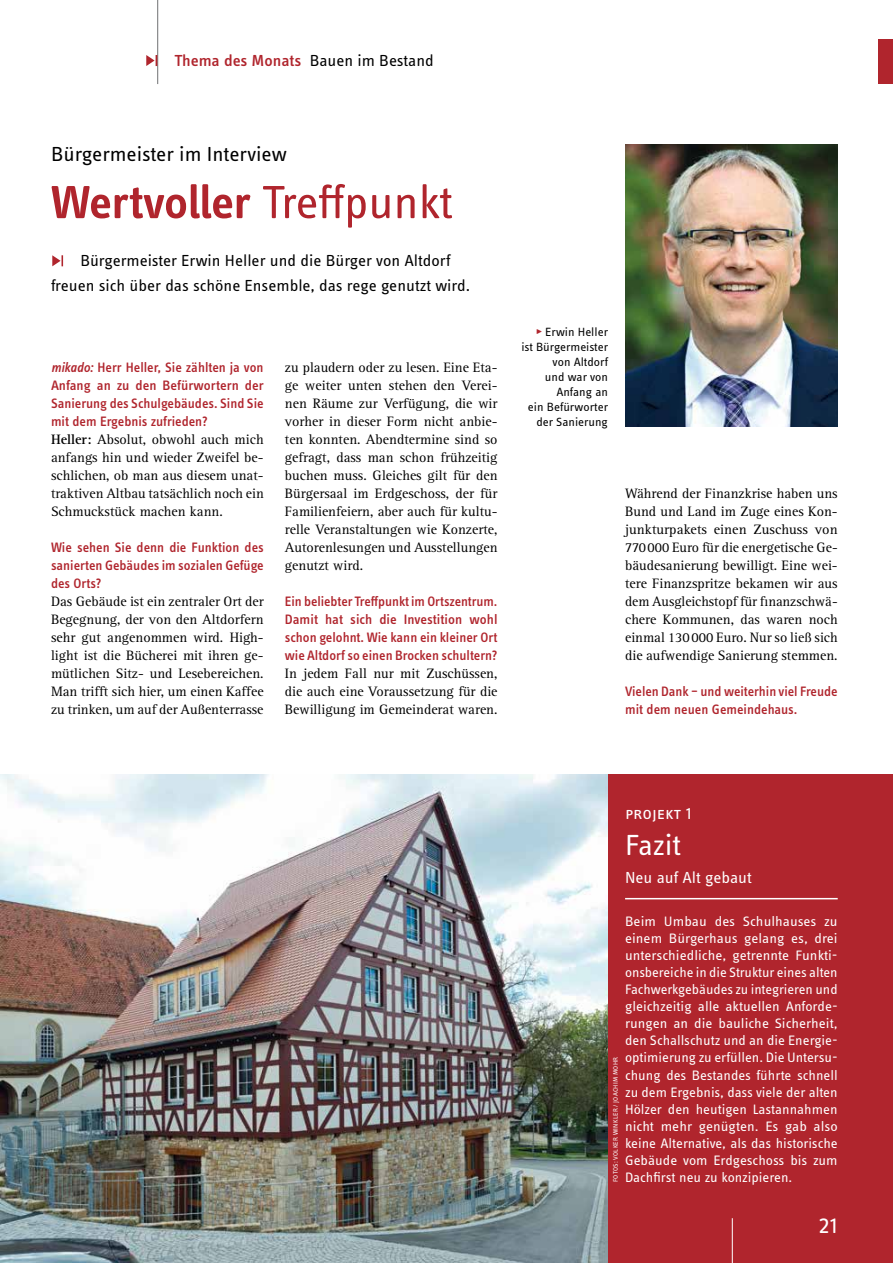
<style>
.page{position:relative;width:893px;height:1263px;background:#fff}
.page>*{position:absolute;margin:0;border:0;box-sizing:border-box;transform-origin:0 0}
.t1{font:600 48px "Info OT Disp";color:#b0252d;scale:1.05 1}
.t2{font:30px "Info OT Text";letter-spacing:-.01em;color:#fff;scale:1.05 1}
.t3{font:24px "Info OT Text";color:#fff;scale:1.05 1}
.t4{font:21px "Info OT Text";color:#000;scale:1.05 1}
.t5{font:18px "Info OT Text";letter-spacing:-.005em;color:#fff;scale:1.05 1}
.t6{font:16.5px/24.8px "Info OT Text";color:#000;text-align:center;scale:1.05 1}
.t7{font:500 16.5px "Info OT Text";color:#b0252d;scale:1.05 1}
.t8{font:16.5px "Info OT Text";letter-spacing:-.005em;color:#fff;scale:1.05 1}
.t9{font:14.1px/18px "Rotis Serif Pro";color:#000;text-align:justify}
.t10{font:14.1px/17.1px "Info OT Text";color:#fff;text-align:justify;scale:1.07 1}
.t11{font:500 14.1px/18px "Info OT Text";color:#b0252d;text-align:justify}
.t12{font:14.1px "Info OT Text";color:#fff;scale:1.05 1}
.t13{font:12.3px/15px "Info OT Text";color:#000;text-align:right;scale:1.05 1}
.t14{font:6.75px "Info OT Text";letter-spacing:.03em;color:#fff;scale:1.05 1}
.s1{font-weight:400;color:#000}
.s2{font-weight:400}
.s3{font-style:italic}
.s4{font-weight:700}
.s5{color:#b0252d}
</style>
<div class="page">
<hr style="left:157px;top:0;width:1px;height:84px;background:#707172">
<svg style="left:146px;top:55px;width:11px;height:11px"></svg>
<div style="left:878px;top:39px;width:15px;height:45px;background:#b0252d"></div>
<img style="left:0;top:774px;width:608px;height:489px">
<div style="left:608px;top:774px;width:285px;height:489px;background:#b0252d"></div>
<hr style="left:625px;top:898px;width:213px;height:1px;background:#fff">
<hr style="left:732px;top:1218px;width:1px;height:45px;background:#fff">
<svg style="left:52px;top:255px;width:11px;height:11px"></svg>
<img style="left:625px;top:145px;width:213px;height:281px">
<p class="t7" style="left:174px;top:50px;width:249px">Thema des Monats <span class="s1">Bauen im Bestand</span></p>
<h3 class="t4" style="left:51px;top:141px;width:226px">Bürgermeister im Interview</h3>
<h1 class="t1" style="left:51px;top:173px;width:384px">Wertvoller <span class="s2">Treffpunkt</span></h1>
<p class="t6" style="left:51px;top:248px;width:401px">Bürgermeister Erwin Heller und die Bürger von Altdorf<br>freuen sich über das schöne Ensemble, das rege genutzt wird.</p>
<p class="t11" style="left:51px;top:358px;width:214px"><span class="s3">mikado:</span> Herr Heller, Sie zählten ja von Anfang an zu den Befürwortern der Sanierung des Schulgebäudes. Sind Sie mit dem Ergebnis zufrieden?</p>
<p class="t9" style="left:51px;top:431px;width:214px"><span class="s4">Heller:</span> Absolut, obwohl auch mich anfangs hin und wieder Zweifel be&shy;schlichen, ob man aus diesem unat&shy;traktiven Altbau tatsächlich noch ein Schmuckstück machen kann.</p>
<p class="t11" style="left:51px;top:538px;width:214px">Wie sehen Sie denn die Funktion des sanierten Gebäudes im sozialen Gefüge des Orts?</p>
<p class="t9" style="left:51px;top:593px;width:214px">Das Gebäude ist ein zentraler Ort der Begegnung, der von den Altdorfern sehr gut angenommen wird. High&shy;light ist die Bücherei mit ihren ge&shy;mütlichen Sitz- und Lesebereichen.<br>Man trifft sich hier, um einen Kaffee zu trinken, um auf der Außenterrasse</p>
<p class="t9" style="left:285px;top:359px;width:214px">zu plaudern oder zu lesen. Eine Eta&shy;ge weiter unten stehen den Verei&shy;nen Räume zur Verfügung, die wir vorher in dieser Form nicht anbie&shy;ten konnten. Abendtermine sind so gefragt, dass man schon frühzeitig buchen muss. Gleiches gilt für den Bürgersaal im Erdgeschoss, der für Familienfeiern, aber auch für kultu&shy;relle Veranstaltungen wie Konzerte, Autorenlesungen und Ausstellungen genutzt wird.</p>
<p class="t11" style="left:285px;top:592px;width:214px">Ein beliebter Treffpunkt im Ortszentrum.<br>Damit hat sich die Investition wohl schon gelohnt. Wie kann ein kleiner Ort wie Altdorf so einen Brocken schultern?</p>
<p class="t9" style="left:285px;top:665px;width:214px">In jedem Fall nur mit Zuschüssen, die auch eine Voraussetzung für die Bewilligung im Gemeinderat waren.</p>
<p class="t13" style="left:521px;top:324px;width:84px"><span class="s5">▸</span> Erwin Heller ist Bürgermeister von Altdorf<br>und war von<br>Anfang an<br>ein Befürworter der Sanierung</p>
<p class="t9" style="left:625px;top:485px;width:214px">Während der Finanzkrise haben uns Bund und Land im Zuge eines Kon&shy;junkturpakets einen Zuschuss von 770000 Euro für die energetische Ge&shy;bäudesanierung bewilligt. Eine wei&shy;tere Finanzspritze bekamen wir aus dem Ausgleichstopf für finanzschwä&shy;chere Kommunen, das waren noch einmal 130000 Euro. Nur so ließ sich die aufwendige Sanierung stemmen.</p>
<p class="t11" style="left:625px;top:682px;width:214px">Vielen Dank – und weiterhin viel Freude mit dem neuen Gemeindehaus.</p>
<p class="t5" style="left:625px;top:802px;width:65px">Projekt 1</p>
<h2 class="t2" style="left:625px;top:826px;width:55px">Fazit</h2>
<p class="t8" style="left:625px;top:867px;width:122px">Neu auf Alt gebaut</p>
<p class="t10" style="left:625px;top:912px;width:200px">Beim Umbau des Schulhauses zu einem Bürgerhaus gelang es, drei unterschiedliche, getrennte Funkti&shy;onsbereiche in die Struktur eines alten Fachwerkgebäudes zu integrieren und gleichzeitig alle aktuellen Anforde&shy;rungen an die bauliche Sicherheit, den Schallschutz und an die Energie&shy;optimierung zu erfüllen. Die Untersu&shy;chung des Bestandes führte schnell zu dem Ergebnis, dass viele der alten Hölzer den heutigen Lastannahmen nicht mehr genügten. Es gab also keine Alternative, als das historische Gebäude vom Erdgeschoss bis zum</p>
<p class="t14" style="left:611px;top:1182px;width:120px;rotate:-90deg">FOTOS: VOLKER WINKLER / JOACHIM MOHR</p>
<p class="t12" style="left:625px;top:1169px;width:161px">Dachfirst neu zu konzipieren.</p>
<h3 class="t3" style="left:819px;top:1210px;width:20px">21</h3>
</div>
